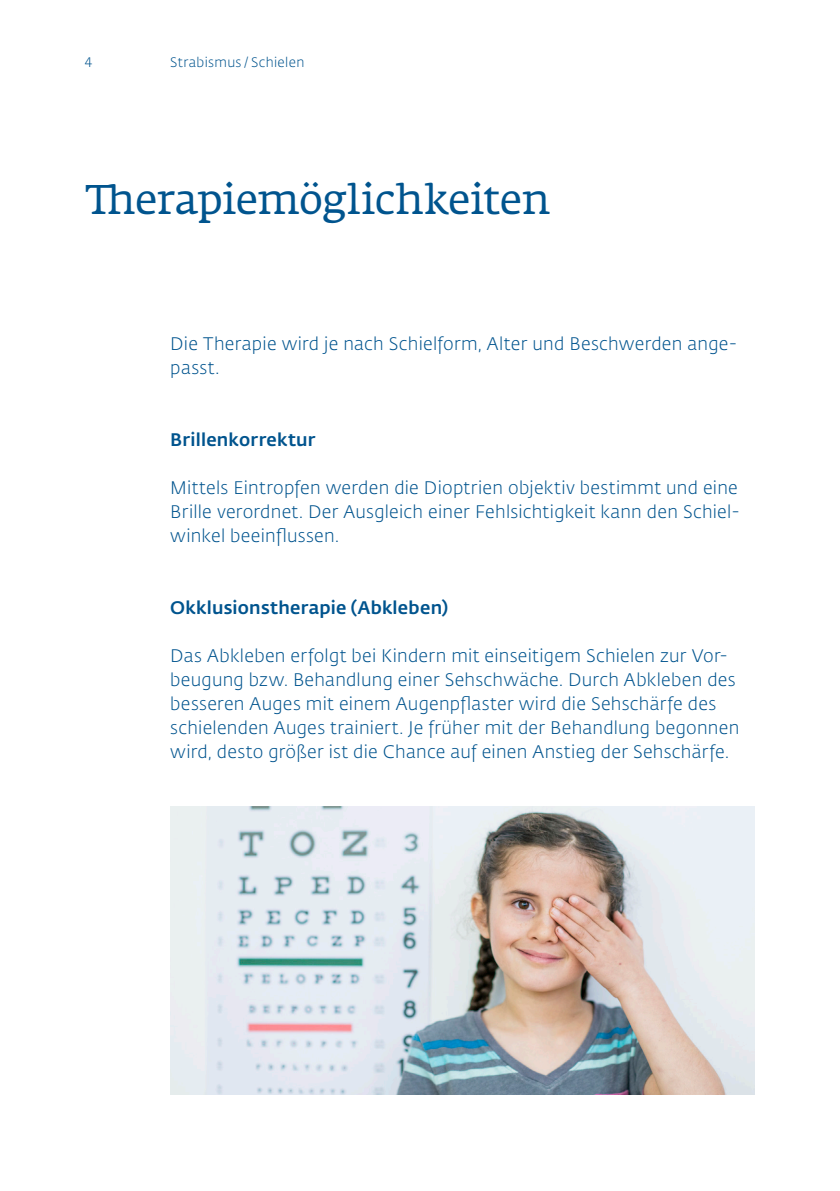
<style>
.page{position:relative;width:840px;height:1191px;background:#fff}
.page>*{position:absolute;margin:0;border:0;box-sizing:border-box;transform-origin:0 0}
.Kern_HL2{font:41px "Fedra Serif A Std";letter-spacing:-.01em;color:#00548e}
.Kern_Fliesstext_Dunk{font:300 18px/24px "Fedra Sans Std";letter-spacing:.015em;color:#00548e}
.Kern_Fliesstext_Dunk-2{font:500 18px "Fedra Sans Std";letter-spacing:.015em;color:#00548e}
.Kern_Text_klein{font:300 13.6px "Fedra Sans Std";letter-spacing:.025em;color:#00548e}
</style>
<div class="page">
<img style="left:170px;top:806px;width:584px;height:288px">
<p class="Kern_Text_klein" style="left:85px;top:54px;width:8px">4</p>
<p class="Kern_Text_klein" style="left:170px;top:54px;width:135px">Strabismus / Schielen</p>
<p class="Kern_HL2" style="left:85px;top:174px;width:466px">Therapiemöglichkeiten</p>
<p class="Kern_Fliesstext_Dunk" style="left:170px;top:332px;width:568px">Die Therapie wird je nach Schielform, Alter und Beschwerden ange&shy;passt.</p>
<p class="Kern_Fliesstext_Dunk-2" style="left:170px;top:429px;width:147px">Brillenkorrektur</p>
<p class="Kern_Fliesstext_Dunk" style="left:170px;top:476px;width:571px">Mittels Eintropfen werden die Dioptrien objektiv bestimmt und eine<br>Brille verordnet. Der Ausgleich einer Fehlsichtigkeit kann den Schiel&shy;winkel beeinflussen.</p>
<p class="Kern_Fliesstext_Dunk-2" style="left:170px;top:597px;width:279px">Okklusionstherapie (Abkleben)</p>
<p class="Kern_Fliesstext_Dunk" style="left:170px;top:644px;width:570px">Das Abkleben erfolgt bei Kindern mit einseitigem Schielen zur Vor&shy;beugung bzw. Behandlung einer Sehschwäche. Durch Abkleben des besseren Auges mit einem Augenpflaster wird die Sehschärfe des schielenden Auges trainiert. Je früher mit der Behandlung begonnen wird, desto größer ist die Chance auf einen Anstieg der Sehschärfe.</p>
</div>
